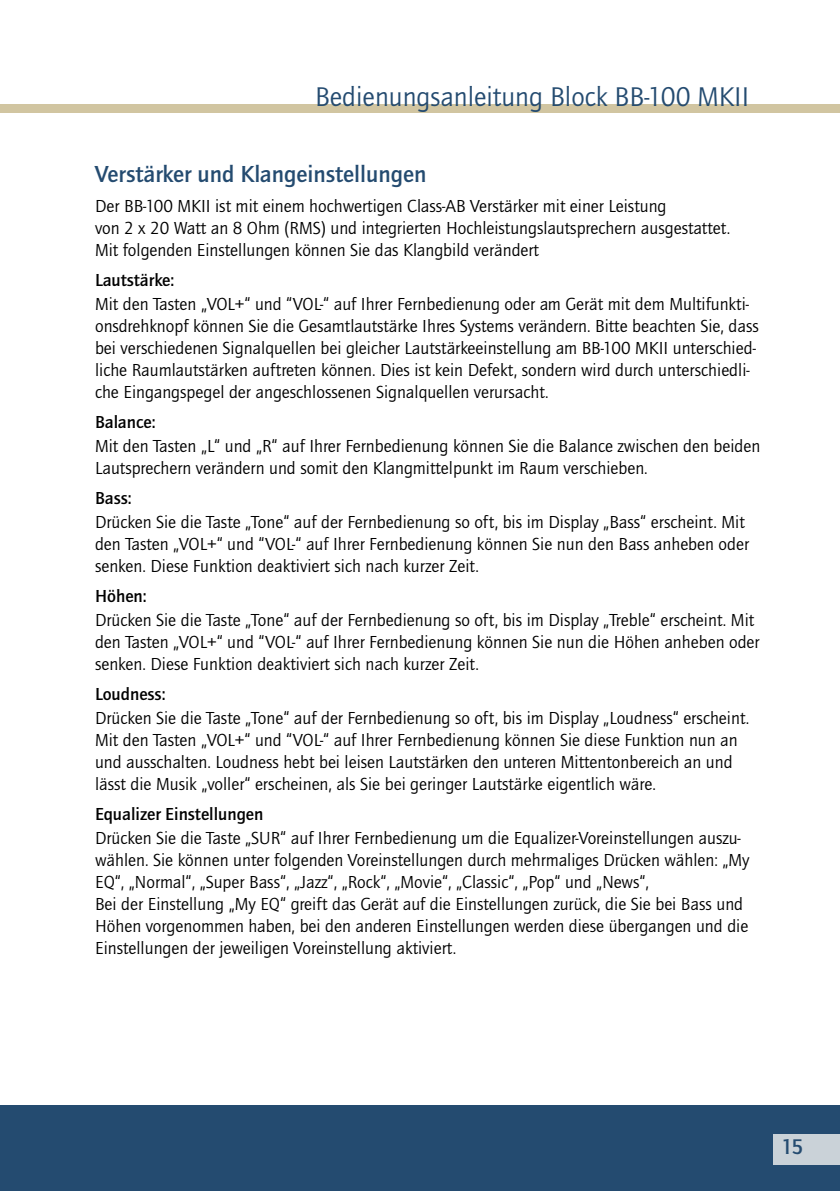
<style>
.page{position:relative;width:840px;height:1191px;background:#fff}
.page>*{position:absolute;margin:0;border:0;box-sizing:border-box;transform-origin:0 0}
.t1{font:28px "Quay Sans ITC Std";color:#244b70}
.t2{font:500 26px "Quay Sans ITC Std";color:#244b70}
.t3{font:500 24px "Quay Sans ITC Std";color:#244b70}
.t4{font:500 22px "Quay Sans ITC Std";color:#244b70}
.t5{font:18px/22px "Quay Sans ITC Std";color:#000}
.t6{font:500 18px "Quay Sans ITC Std";color:#000}
</style>
<div class="page">
<div style="left:0;top:1106px;width:839px;height:85px;background:#244b70"></div>
<div style="left:0;top:104px;width:839px;height:9px;background:#d1c5a1"></div>
<div style="left:773px;top:1134px;width:66px;height:30px;background:#cad2d8"></div>
<h1 class="t1" style="left:315px;top:80px;width:435px">Bedienungsanleitung Block BB-100 MKII</h1>
<h3 class="t3" style="left:95px;top:160px;width:333px">Verstärker und Klangeinstellungen</h3>
<p class="t5" style="left:95px;top:195px;width:636px">Der BB-100 MKII ist mit einem hochwertigen Class-AB Verstärker mit einer Leistung<br>von 2 x 20 Watt an 8 Ohm (RMS) und integrierten Hochleistungslautsprechern ausgestattet.<br>Mit folgenden Einstellungen können Sie das Klangbild verändert</p>
<p class="t6" style="left:95px;top:269px;width:81px">Lautstärke:</p>
<p class="t5" style="left:95px;top:293px;width:665px">Mit den Tasten „VOL+“ und “VOL-“ auf Ihrer Fernbedienung oder am Gerät mit dem Multifunkti&shy;onsdrehknopf können Sie die Gesamtlautstärke Ihres Systems verändern. Bitte beachten Sie, dass bei verschiedenen Signalquellen bei gleicher Lautstärkeeinstellung am BB-100 MKII unterschied&shy;liche Raumlautstärken auftreten können. Dies ist kein Defekt, sondern wird durch unterschiedli&shy;che Eingangspegel der angeschlossenen Signalquellen verursacht.</p>
<p class="t6" style="left:95px;top:411px;width:62px">Balance:</p>
<p class="t5" style="left:95px;top:435px;width:666px">Mit den Tasten „L“ und „R“ auf Ihrer Fernbedienung können Sie die Balance zwischen den beiden<br>Lautsprechern verändern und somit den Klangmittelpunkt im Raum verschieben.</p>
<p class="t6" style="left:95px;top:487px;width:38px">Bass:</p>
<p class="t5" style="left:95px;top:511px;width:655px">Drücken Sie die Taste „Tone“ auf der Fernbedienung so oft, bis im Display „Bass“ erscheint. Mit den Tasten „VOL+“ und “VOL-“ auf Ihrer Fernbedienung können Sie nun den Bass anheben oder senken. Diese Funktion deaktiviert sich nach kurzer Zeit.</p>
<p class="t6" style="left:95px;top:585px;width:53px">Höhen:</p>
<p class="t5" style="left:95px;top:609px;width:665px">Drücken Sie die Taste „Tone“ auf der Fernbedienung so oft, bis im Display „Treble“ erscheint. Mit den Tasten „VOL+“ und “VOL-“ auf Ihrer Fernbedienung können Sie nun die Höhen anheben oder senken. Diese Funktion deaktiviert sich nach kurzer Zeit.</p>
<p class="t6" style="left:95px;top:683px;width:72px">Loudness:</p>
<p class="t5" style="left:95px;top:707px;width:655px">Drücken Sie die Taste „Tone“ auf der Fernbedienung so oft, bis im Display „Loudness“ erscheint.<br>Mit den Tasten „VOL+“ und “VOL-“ auf Ihrer Fernbedienung können Sie diese Funktion nun an und ausschalten. Loudness hebt bei leisen Lautstärken den unteren Mittentonbereich an und lässt die Musik „voller“ erscheinen, als Sie bei geringer Lautstärke eigentlich wäre.</p>
<p class="t6" style="left:95px;top:803px;width:170px">Equalizer Einstellungen</p>
<p class="t5" style="left:95px;top:827px;width:655px">Drücken Sie die Taste „SUR“ auf Ihrer Fernbedienung um die Equalizer-Voreinstellungen auszu&shy;wählen. Sie können unter folgenden Voreinstellungen durch mehrmaliges Drücken wählen: „My EQ“, „Normal“, „Super Bass“, „Jazz“, „Rock“, „Movie“, „Classic“, „Pop“ und „News“,<br>Bei der Einstellung „My EQ“ greift das Gerät auf die Einstellungen zurück, die Sie bei Bass und Höhen vorgenommen haben, bei den anderen Einstellungen werden diese übergangen und die Einstellungen der jeweiligen Voreinstellung aktiviert.</p>
<p class="t4" style="left:780px;top:1134px;width:24px">15</p>
<h2 class="t2" style="left:780px;top:1133px;width:36px">xxx</h2>
</div>
